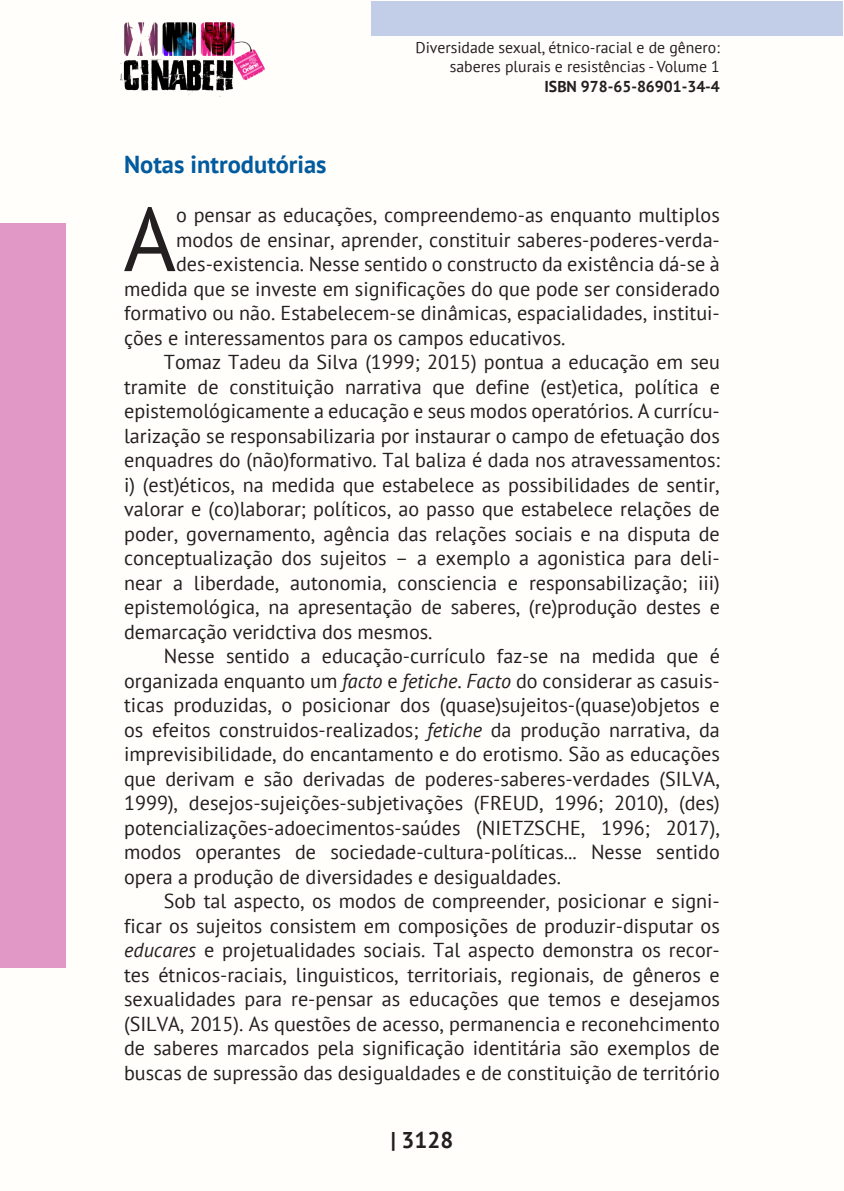
<style>
.page{position:relative;width:844px;height:1191px;background:#fff}
.page>*{position:absolute;margin:0;border:0;box-sizing:border-box;transform-origin:0 0}
._7_CAPITULAR{font:90.12px "PT Sans";color:#231f20}
._6_INTRODUCAO{font:700 24.5px "PT Sans";color:#015b9e}
.t1{font:700 22.75px "PT Sans";color:#231f20}
._8_CORPO{font:20.12px/24.5px "PT Sans";color:#231f20;text-align:justify}
._7_CAPITULAR-2{font:20.12px "PT Sans";color:#231f20}
.t2{font:15.75px/18.9px "PT Sans";color:#231f20;text-align:right}
.t3{font:700 15.75px "PT Sans";color:#231f20}
.s1{font-style:italic}
</style>
<div class="page">
<div style="left:0;top:0;width:843px;height:1191px;background:#fffefa"></div>
<div style="left:371px;top:1px;width:471px;height:35px;background:#c2cde7"></div>
<div style="left:0;top:223px;width:65px;height:744px;background:#e198c7"></div>
<img style="left:120px;top:22px;width:144px;height:75px">
<p class="t2" style="left:415px;top:38px;width:306px">Diversidade sexual, étnico-racial e de gênero: saberes plurais e resistências - Volume 1</p>
<p class="t3" style="left:544px;top:76px;width:177px">ISBN 978-65-86901-34-4</p>
<p class="_6_INTRODUCAO" style="left:124px;top:148px;width:204px">Notas introdutórias</p>
<p class="_7_CAPITULAR" style="left:123px;top:182px;width:54px">A</p>
<p class="_7_CAPITULAR-2" style="left:176px;top:202px;width:545px">o pensar as educações, compreendemo-as enquanto multiplos</p>
<p class="_7_CAPITULAR-2" style="left:176px;top:227px;width:545px">modos de ensinar, aprender, constituir saberes-poderes-verda-</p>
<p class="_7_CAPITULAR-2" style="left:176px;top:251px;width:545px">des-existencia. Nesse sentido o constructo da existência dá-se à</p>
<p class="_7_CAPITULAR-2" style="left:124px;top:276px;width:597px">medida que se investe em significações do que pode ser considerado</p>
<p class="_7_CAPITULAR-2" style="left:124px;top:300px;width:597px">formativo ou não. Estabelecem-se dinâmicas, espacialidades, institui-</p>
<p class="_7_CAPITULAR-2" style="left:124px;top:325px;width:443px">ções e interessamentos para os campos educativos.</p>
<p class="_8_CORPO" style="left:124px;top:349px;width:597px;text-indent:40px">Tomaz Tadeu da Silva (1999; 2015) pontua a educação em seu tramite de constituição narrativa que define (est)etica, política e epistemológicamente a educação e seus modos operatórios. A currícu&shy;larização se responsabilizaria por instaurar o campo de efetuação dos enquadres do (não)formativo. Tal baliza é dada nos atravessamentos: i) (est)éticos, na medida que estabelece as possibilidades de sentir, valorar e (co)laborar; políticos, ao passo que estabelece relações de poder, governamento, agência das relações sociais e na disputa de conceptualização dos sujeitos – a exemplo a agonistica para deli&shy;near a liberdade, autonomia, consciencia e responsabilização; iii) epistemológica, na apresentação de saberes, (re)produção destes e demarcação veridctiva dos mesmos.</p>
<p class="_8_CORPO" style="left:124px;top:643px;width:597px;text-indent:40px">Nesse sentido a educação-currículo faz-se na medida que é organizada enquanto um <span class="s1">facto</span> e <span class="s1">fetiche</span>. <span class="s1">Facto</span> do considerar as casuis&shy;ticas produzidas, o posicionar dos (quase)sujeitos-(quase)objetos e os efeitos construidos-realizados; <span class="s1">fetiche</span> da produção narrativa, da imprevisibilidade, do encantamento e do erotismo. São as educações que derivam e são derivadas de poderes-saberes-verdades (SILVA, 1999), desejos-sujeições-subjetivações (FREUD, 1996; 2010), (des) potencializações-adoecimentos-saúdes (NIETZSCHE, 1996; 2017), modos operantes de sociedade-cultura-políticas... Nesse sentido opera a produção de diversidades e desigualdades.</p>
<p class="_8_CORPO" style="left:124px;top:888px;width:597px;text-indent:40px">Sob tal aspecto, os modos de compreender, posicionar e signi&shy;ficar os sujeitos consistem em composições de produzir-disputar os <span class="s1">educares</span> e projetualidades sociais. Tal aspecto demonstra os recor&shy;tes étnicos-raciais, linguisticos, territoriais, regionais, de gêneros e sexualidades para re-pensar as educações que temos e desejamos (SILVA, 2015). As questões de acesso, permanencia e reconehcimento de saberes marcados pela significação identitária são exemplos de buscas de supressão das desigualdades e de constituição de território</p>
<p class="t1" style="left:390px;top:1125px;width:64px">| 3128</p>
</div>
